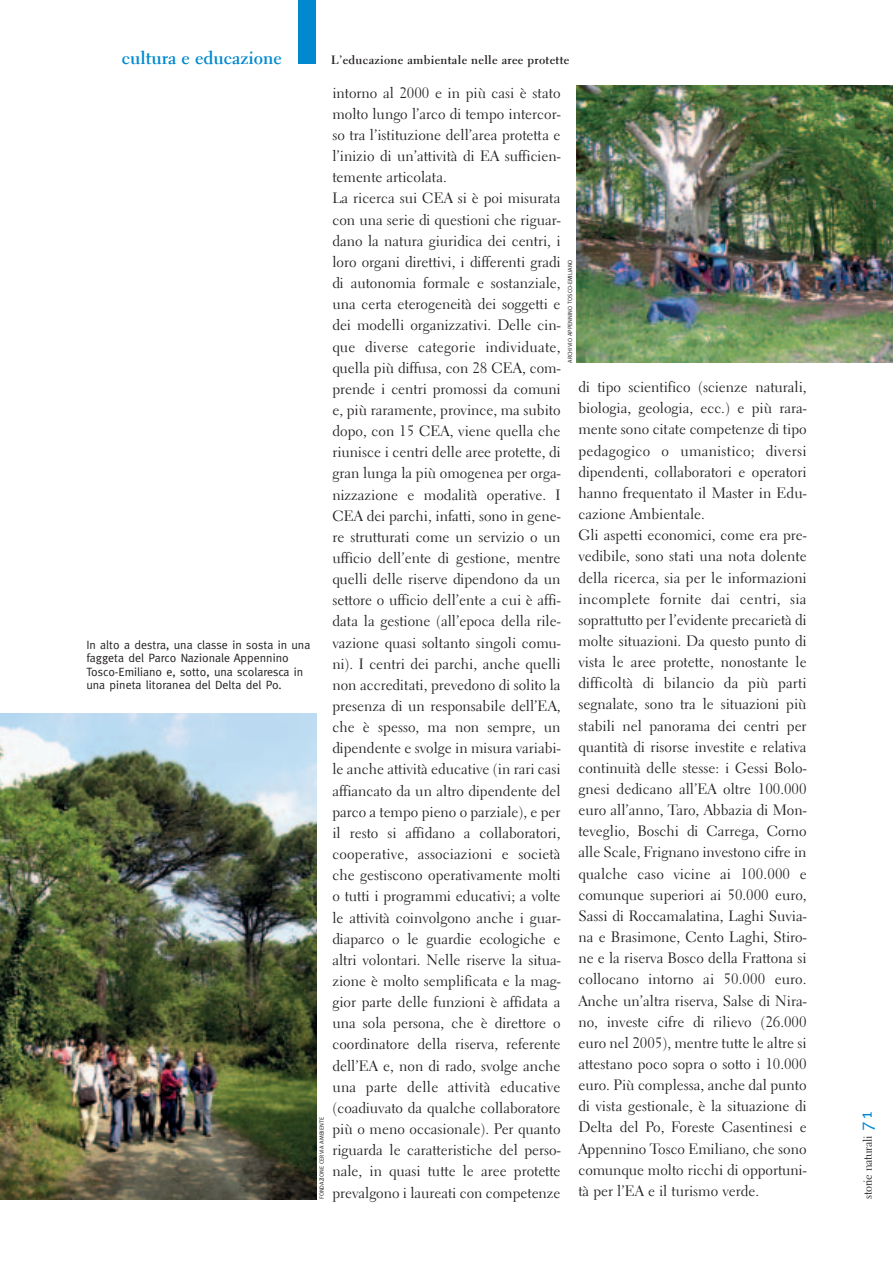
<style>
.page{position:relative;width:893px;height:1263px;background:#fff}
.page>*{position:absolute;margin:0;border:0;box-sizing:border-box;transform-origin:0 0}
.t1{font:700 18px "Electra LH";color:#0089cf}
.t2{font:15px/21.1px "Electra LH";color:#231f20}
.t3{font:12px/13.5px "Meta";color:#231f20}
.t4{font:700 12px "Electra LH";letter-spacing:.025em;color:#231f20}
.t5{font:12px "Electra LH";letter-spacing:-.025em;color:#231f20}
.t6{font:6px "Meta";color:#231f20}
.s1{font-family:"Meta";font-size:18px;color:#0089cf}
</style>
<div class="page">
<div style="left:298px;top:0;width:17px;height:64px;background:#0089cf"></div>
<img style="left:0;top:714px;width:316px;height:485px">
<img style="left:577px;top:85px;width:315px;height:278px">
<p class="t1" style="left:122px;top:50px;width:161px">cultura e educazione</p>
<p class="t3" style="left:86px;top:639px;width:225px">In alto a destra, una classe in sosta in una faggeta del Parco Nazionale Appennino Tosco-Emiliano e, sotto, una scolaresca in una pineta litoranea del Delta del Po.</p>
<p class="t4" style="left:331px;top:55px;width:239px">L’educazione ambientale nelle aree protette</p>
<p class="t6" style="left:319px;top:1199px;width:83px;rotate:-90deg">FONDAZIONE CERVIA AMBIENTE</p>
<p class="t2" style="left:332px;top:83px;width:230px">intorno al 2000 e in più casi è stato molto lungo l’arco di tempo intercor&shy;so tra l’istituzione dell’area protetta e l’inizio di un’attività di EA sufficien&shy;temente articolata.<br>La ricerca sui CEA si è poi misurata con una serie di questioni che riguar&shy;dano la natura giuridica dei centri, i loro organi direttivi, i differenti gradi di autonomia formale e sostanziale, una certa eterogeneità dei soggetti e dei modelli organizzativi. Delle cin&shy;que diverse categorie individuate, quella più diffusa, con 28 CEA, com&shy;prende i centri promossi da comuni e, più raramente, province, ma subito dopo, con 15 CEA, viene quella che riunisce i centri delle aree protette, di gran lunga la più omogenea per orga&shy;nizzazione e modalità operative. I CEA dei parchi, infatti, sono in gene&shy;re strutturati come un servizio o un ufficio dell’ente di gestione, mentre quelli delle riserve dipendono da un settore o ufficio dell’ente a cui è affi&shy;data la gestione (all’epoca della rile&shy;vazione quasi soltanto singoli comu&shy;ni). I centri dei parchi, anche quelli non accreditati, prevedono di solito la presenza di un responsabile dell’EA, che è spesso, ma non sempre, un dipendente e svolge in misura variabi&shy;le anche attività educative (in rari casi affiancato da un altro dipendente del parco a tempo pieno o parziale), e per il resto si affidano a collaboratori, cooperative, associazioni e società che gestiscono operativamente molti o tutti i programmi educativi; a volte le attività coinvolgono anche i guar&shy;diaparco o le guardie ecologiche e altri volontari. Nelle riserve la situa&shy;zione è molto semplificata e la mag&shy;gior parte delle funzioni è affidata a una sola persona, che è direttore o coordinatore della riserva, referente dell’EA e, non di rado, svolge anche una parte delle attività educative (coadiuvato da qualche collaboratore più o meno occasionale). Per quanto riguarda le caratteristiche del perso&shy;nale, in quasi tutte le aree protette prevalgono i laureati con competenze</p>
<p class="t6" style="left:568px;top:363px;width:105px;rotate:-90deg">ARCHIVIO APPENNINO TOSCO-EMILIANO</p>
<p class="t2" style="left:578px;top:378px;width:230px">di tipo scientifico (scienze naturali, biologia, geologia, ecc.) e più rara&shy;mente sono citate competenze di tipo pedagogico o umanistico; diversi dipendenti, collaboratori e operatori hanno frequentato il Master in Edu&shy;cazione Ambientale.<br>Gli aspetti economici, come era pre&shy;vedibile, sono stati una nota dolente della ricerca, sia per le informazioni incomplete fornite dai centri, sia soprattutto per l’evidente precarietà di molte situazioni. Da questo punto di vista le aree protette, nonostante le difficoltà di bilancio da più parti segnalate, sono tra le situazioni più stabili nel panorama dei centri per quantità di risorse investite e relativa continuità delle stesse: i Gessi Bolo&shy;gnesi dedicano all’EA oltre 100.000 euro all’anno, Taro, Abbazia di Mon&shy;teveglio, Boschi di Carrega, Corno alle Scale, Frignano investono cifre in qualche caso vicine ai 100.000 e comunque superiori ai 50.000 euro, Sassi di Roccamalatina, Laghi Suvia&shy;na e Brasimone, Cento Laghi, Stiro&shy;ne e la riserva Bosco della Frattona si collocano intorno ai 50.000 euro.<br>Anche un’altra riserva, Salse di Nira&shy;no, investe cifre di rilievo (26.000 euro nel 2005), mentre tutte le altre si attestano poco sopra o sotto i 10.000 euro. Più complessa, anche dal punto di vista gestionale, è la situazione di Delta del Po, Foreste Casentinesi e Appennino Tosco Emiliano, che sono comunque molto ricchi di opportuni&shy;tà per l’EA e il turismo verde.</p>
<p class="t5" style="left:862px;top:1199px;width:88px;rotate:-90deg">storie naturali <span class="s1">71</span></p>
</div>
